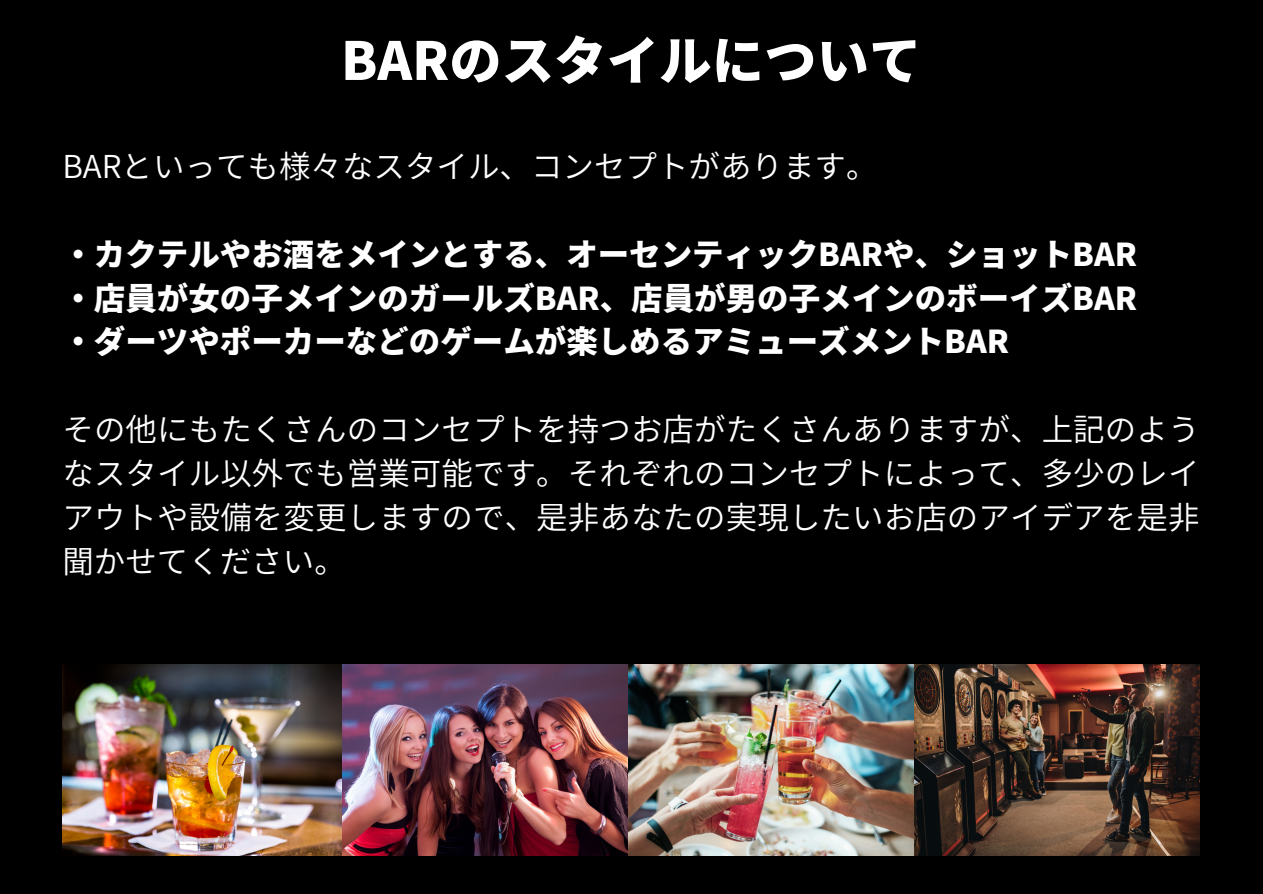
<style>
.page{position:relative;width:1263px;height:894px;background:#fff}
.page>*{position:absolute;margin:0;border:0;box-sizing:border-box;transform-origin:0 0}
.t1{font:900 52.5px "Noto Sans JP";color:#fff}
.t2{font:600 31.5px/43.8px "Noto Sans JP";letter-spacing:.005em;color:#fff;text-align:justify}
.t3{font:900 31.5px/43.8px "Noto Sans JP";color:#fff;text-align:justify}
</style>
<div class="page">
<div style="left:0;top:0;width:1263px;height:893px;background:#000"></div>
<img style="left:348px;top:664px;width:852px;height:190px">
<img style="left:62px;top:664px;width:286px;height:190px">
<h1 class="t1" style="left:341px;top:19px;width:582px">BARのスタイルについて</h1>
<p class="t2" style="left:62px;top:143px;width:816px">BARといっても様々なスタイル、コンセプトがあります。</p>
<p class="t3" style="left:62px;top:230px;width:1076px">・カクテルやお酒をメインとする、オーセンティックBARや、ショットBAR・店員が女の子メインのガールズBAR、店員が男の子メインのボーイズBAR・ダーツやポーカーなどのゲームが楽しめるアミューズメントBAR</p>
<p class="t2" style="left:62px;top:406px;width:1139px">その他にもたくさんのコンセプトを持つお店がたくさんありますが、上記のようなスタイル以外でも営業可能です。それぞれのコンセプトによって、多少のレイアウトや設備を変更しますので、是非あなたの実現したいお店のアイデアを是非聞かせてください。</p>
</div>
